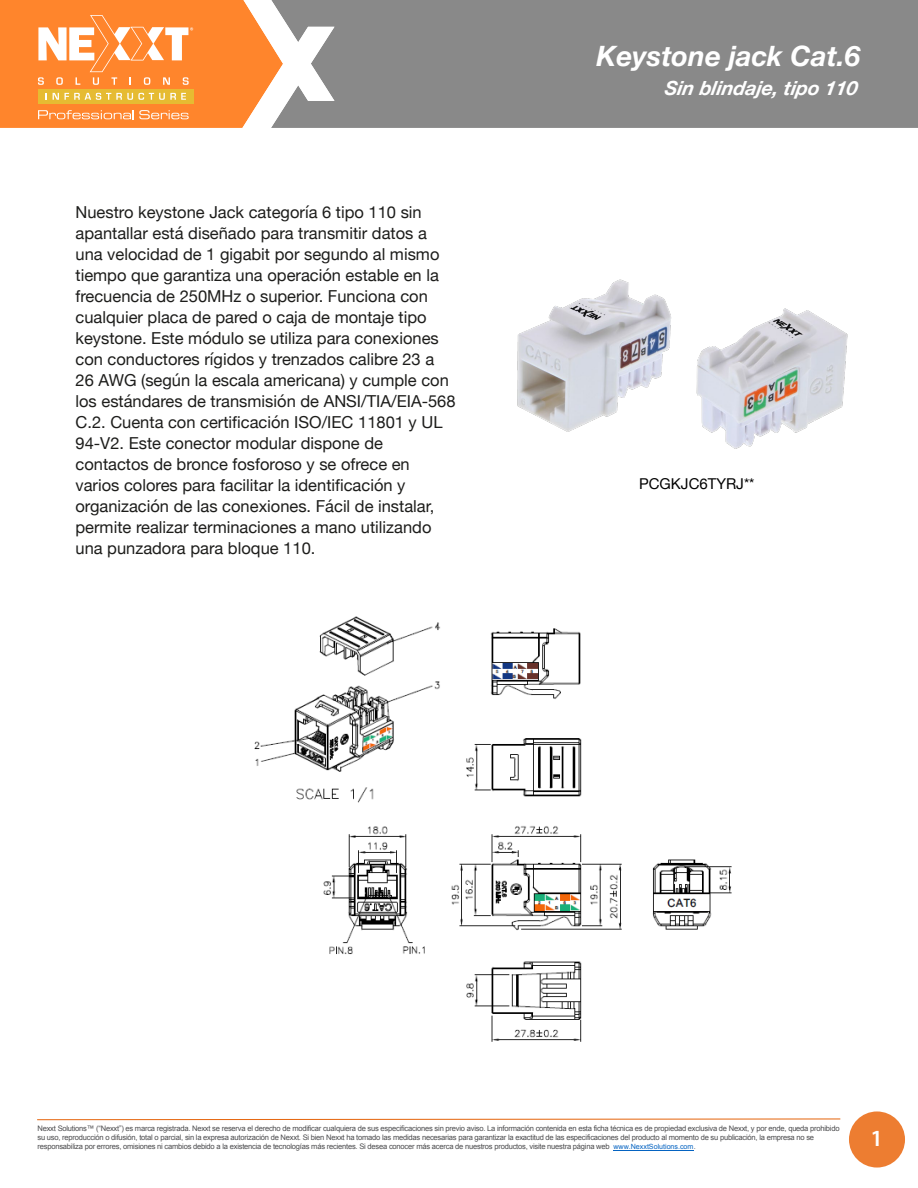
<style>
.page{position:relative;width:918px;height:1188px;background:#fff}
.page>*{position:absolute;margin:0;border:0;box-sizing:border-box;transform-origin:0 0}
.t1{font:italic 700 28.05px "Helvetica Neue";color:#fff}
.t2{font:600 23.25px "Myriad Pro";color:#fff}
.t3{font:italic 700 19.5px "Helvetica Neue";color:#fff}
.t4{font:16.5px/21px "Helvetica Neue";color:#1d1d1b}
.t5{font:15px "Helvetica Neue";color:#000}
.t6{font:7.65px/9.1px "Arial";letter-spacing:-.03em;color:#4c4c4e}
.t7{font:7.2px "Arial";color:#0563c1}
.s1{color:#4c4c4e}
</style>
<div class="page">
<hr style="left:613px;top:1150px;width:81px;height:1px;background:#0563c1">
<svg style="left:37px;top:1118px;width:803px;height:2px"></svg>
<div style="left:849px;top:1111px;width:56px;height:57px;background:#ed7d31;border-radius:50%"></div>
<img style="left:254px;top:616px;width:478px;height:426px">
<div style="left:334px;top:0;width:584px;height:128px;background:#898989"></div>
<svg style="left:0;top:0;width:334px;height:128px"></svg>
<img style="left:517px;top:279px;width:331px;height:170px">
<p class="t4" style="left:76px;top:203px;width:382px">Nuestro keystone Jack categoría 6 tipo 110 sin apantallar está diseñado para transmitir datos a una velocidad de 1 gigabit por segundo al mismo tiempo que garantiza una operación estable en la frecuencia de 250MHz o superior. Funciona con cualquier placa de pared o caja de montaje tipo keystone. Este módulo se utiliza para conexiones con conductores rígidos y trenzados calibre 23 a 26 AWG (según la escala americana) y cumple con los estándares de transmisión de ANSI/TIA/EIA-568<br>C.2. Cuenta con certificación ISO/IEC 11801 y UL 94-V2. Este conector modular dispone de contactos de bronce fosforoso y se ofrece en varios colores para facilitar la identificación y organización de las conexiones. Fácil de instalar, permite realizar terminaciones a mano utilizando una punzadora para bloque 110.</p>
<h1 class="t1" style="left:597px;top:34px;width:265px">Keystone jack Cat.6</h1>
<p class="t3" style="left:664px;top:73px;width:199px">Sin blindaje, tip o 110</p>
<p class="t5" style="left:639px;top:473px;width:117px">PCGKJC6TYRJ**</p>
<p class="t6" style="left:37px;top:1124px;width:804px">Nexxt Solutions™ (“Nexxt”) es marca registrada. Nexxt se reserva el derecho de modificar cualquiera de sus especificaciones sin previo aviso. La información contenida en esta ficha técnica es de propiedad exclusiva de Nexxt, y por ende, queda prohibido su uso, reproducción o difusión, total o parcial, sin la expresa autorización de Nexxt. Si bien Nexxt ha tomado las medidas necesarias para garantizar la exactitud de las especificaciones del producto al momento de su publicación, la empresa no se responsabiliza por errores, omisiones ni cambios debido a la existencia de tecnologías más recientes. Si desea conocer más acerca de nuestros productos, visite nuestra página web</p>
<p class="t7" style="left:613px;top:1142px;width:84px">www.NexxtSolutions.com<span class="s1">.</span></p>
<h2 class="t2" style="left:871px;top:1124px;width:14px">1</h2>
</div>
